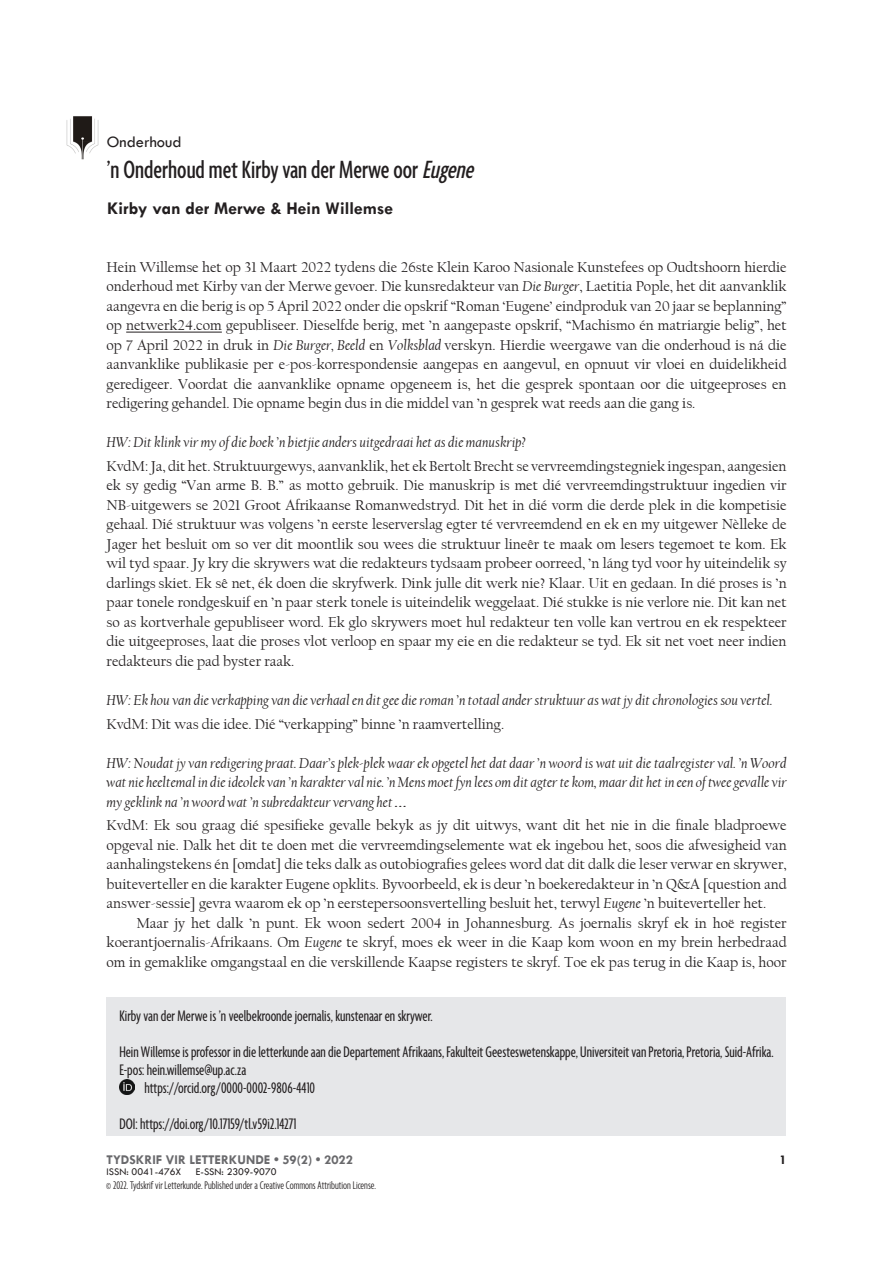
<style>
.page{position:relative;width:893px;height:1263px;background:#fff}
.page>*{position:absolute;margin:0;border:0;box-sizing:border-box;transform-origin:0 0}
.Heading_1{font:500 extra-condensed 27px "Agenda";color:#231f20}
.t1{font:700 18px "Tw Cen";color:#231f20}
.Bio{font:extra-condensed 16.5px "Agenda";color:#231f20}
.Heading_1-2{font:16.5px "Tw Cen";color:#231f20}
.blok_paragraaf{font:15px/19.5px "Californian FB";color:#231f20;text-align:justify}
.Vraag{font:italic 15px/19.5px "Californian FB";color:#231f20;text-align:justify}
.Indent_parag{font:15px/19.5px "Californian FB";color:#231f20;text-align:justify}
.t2{font:700 13.5px "Tw Cen";color:#69696c}
.t3{font:700 13.5px "Tw Cen";color:#231f20}
.Bio-2{font:300 extra-condensed 12px "Agenda";color:#231f20}
.t4{font:10.5px "Tw Cen";color:#231f20}
.s1{font-style:italic}
</style>
<div class="page">
<hr style="left:126px;top:332px;width:96px;height:1px;background:#231f20">
<div style="left:107px;top:997px;width:679px;height:138px;background:#e6e7e9"></div>
<img style="left:120px;top:1080px;width:14px;height:14px">
<img style="left:66px;top:116px;width:33px;height:43px">
<p class="Heading_1-2" style="left:107px;top:132px;width:76px">Onderhoud</p>
<p class="Heading_1" style="left:107px;top:155px;width:375px">’n Onderhoud met Kirby van der Merwe oor <span class="s1">Eugene</span></p>
<p class="t1" style="left:107px;top:198px;width:288px">Kirby van der Merwe &amp; Hein Willemse</p>
<p class="blok_paragraaf" style="left:107px;top:257px;width:682px">Hein Willemse het op 31 Maart 2022 tydens die 26ste Klein Karoo Nasionale Kunstefees op Oudtshoorn hierdie onderhoud met Kirby van der Merwe gevoer. Die kunsredakteur van <span class="s1">Die Burger</span>, Laetitia Pople, het dit aanvanklik aangevra en die berig is op 5 April 2022 onder die opskrif “Roman ‘Eugene’ eindproduk van 20 jaar se beplanning” op netwerk24.com gepubliseer. Dieselfde berig, met ’n aangepaste opskrif, “Machismo én matriargie belig”, het op 7 April 2022 in druk in <span class="s1">Die Burger, Beeld</span> en <span class="s1">Volksblad</span> verskyn. Hierdie weergawe van die onderhoud is ná die aanvanklike publikasie per e-pos-korrespondensie aangepas en aangevul, en opnuut vir vloei en duidelikheid geredigeer. Voordat die aanvanklike opname opgeneem is, het die gesprek spontaan oor die uitgeeproses en redigering gehandel. Die opname begin dus in die middel van ’n gesprek wat reeds aan die gang is.</p>
<p class="Vraag" style="left:107px;top:433px;width:421px">HW: Dit klink vir my of die boek ’n bietjie anders uitgedraai het as die manuskrip?</p>
<p class="blok_paragraaf" style="left:107px;top:456px;width:682px">KvdM: Ja, dit het. Struktuurgewys, aanvanklik, het ek Bertolt Brecht se vervreemdingstegniek ingespan, aangesien ek sy gedig “Van arme B. B.” as motto gebruik. Die manuskrip is met dié vervreemdingstruktuur ingedien vir NB-uitgewers se 2021 Groot Afrikaanse Romanwedstryd. Dit het in dié vorm die derde plek in die kompetisie gehaal. Dié struktuur was volgens ’n eerste leserverslag egter té vervreemdend en ek en my uitgewer Nèlleke de Jager het besluit om so ver dit moontlik sou wees die struktuur lineêr te maak om lesers tegemoet te kom. Ek wil tyd spaar. Jy kry die skrywers wat die redakteurs tydsaam probeer oorreed, ’n láng tyd voor hy uiteindelik sy darlings skiet. Ek sê net, ék doen die skryfwerk. Dink julle dit werk nie? Klaar. Uit en gedaan. In dié proses is ’n paar tonele rondgeskuif en ’n paar sterk tonele is uiteindelik weggelaat. Dié stukke is nie verlore nie. Dit kan net so as kortverhale gepubliseer word. Ek glo skrywers moet hul redakteur ten volle kan vertrou en ek respekteer die uitgeeproses, laat die proses vlot verloop en spaar my eie en die redakteur se tyd. Ek sit net voet neer indien redakteurs die pad byster raak.</p>
<p class="Vraag" style="left:107px;top:690px;width:667px">HW: Ek hou van die verkapping van die verhaal en dit gee die roman ’n totaal ander struktuur as wat jy dit chronologies sou vertel.</p>
<p class="blok_paragraaf" style="left:107px;top:714px;width:399px">KvdM: Dit was die idee. Dié “verkapping” binne ’n raamvertelling.</p>
<p class="Vraag" style="left:107px;top:753px;width:682px">HW: Noudat jy van redigering praat. Daar’s plek-plek waar ek opgetel het dat daar ’n woord is wat uit die taalregister val. ’n Woord wat nie heeltemal in die ideolek van ’n karakter val nie. ’n Mens moet fyn lees om dit agter te kom, maar dit het in een of twee gevalle vir my geklink na ’n woord wat ’n subredakteur vervang het …</p>
<p class="blok_paragraaf" style="left:107px;top:816px;width:682px">KvdM: Ek sou graag dié spesifieke gevalle bekyk as jy dit uitwys, want dit het nie in die finale bladproewe opgeval nie. Dalk het dit te doen met die vervreemdingselemente wat ek ingebou het, soos die afwesigheid van aanhalingstekens én [omdat] die teks dalk as outobiografies gelees word dat dit dalk die leser verwar en skrywer, buiteverteller en die karakter Eugene opklits. Byvoorbeeld, ek is deur ’n boekeredakteur in ’n Q&amp;A [question and answer-sessie] gevra waarom ek op ’n eerstepersoonsvertelling besluit het, terwyl <span class="s1">Eugene</span> ’n buiteverteller het.</p>
<p class="Indent_parag" style="left:107px;top:913px;width:682px;text-indent:30px">Maar jy het dalk ’n punt. Ek woon sedert 2004 in Johannesburg. As joernalis skryf ek in hoë register koerantjoernalis-Afrikaans. Om <span class="s1">Eugene</span> te skryf, moes ek weer in die Kaap kom woon en my brein herbedraad om in gemaklike omgangstaal en die verskillende Kaapse registers te skryf. Toe ek pas terug in die Kaap is, hoor</p>
<p class="Bio" style="left:119px;top:1006px;width:315px">Kirby van der Merwe is ’n veelbekroonde joernalis, kunstenaar en skrywer.</p>
<p class="Bio" style="left:119px;top:1042px;width:656px">Hein Willemse is professor in die letterkunde aan die Departement Afrikaans, Fakulteit Geesteswetenskappe, Universiteit van Pretoria, Pretoria, Suid-Afrika.</p>
<p class="Bio" style="left:119px;top:1060px;width:128px">E-pos: hein.willemse@up.ac.za</p>
<p class="Bio" style="left:144px;top:1078px;width:172px">https://orcid.org/0000-0002-9806-4410</p>
<p class="Bio" style="left:119px;top:1114px;width:179px">DOI: https://doi.org/10.17159/tl.v59i2.14271</p>
<p class="t2" style="left:107px;top:1152px;width:248px">TYDSKRIF VIR LETTERKUNDE • 59(2) • 2022</p>
<p class="t4" style="left:107px;top:1166px;width:76px">ISSN: 0041-476X</p>
<p class="t4" style="left:196px;top:1166px;width:82px">E-SSN: 2309-9070</p>
<p class="Bio-2" style="left:106px;top:1179px;width:271px">© 2022. Tydskrif vir Letterkunde. Published under a Creative Commons Attribution License.</p>
<p class="t3" style="left:779px;top:1152px;width:9px">1</p>
</div>
